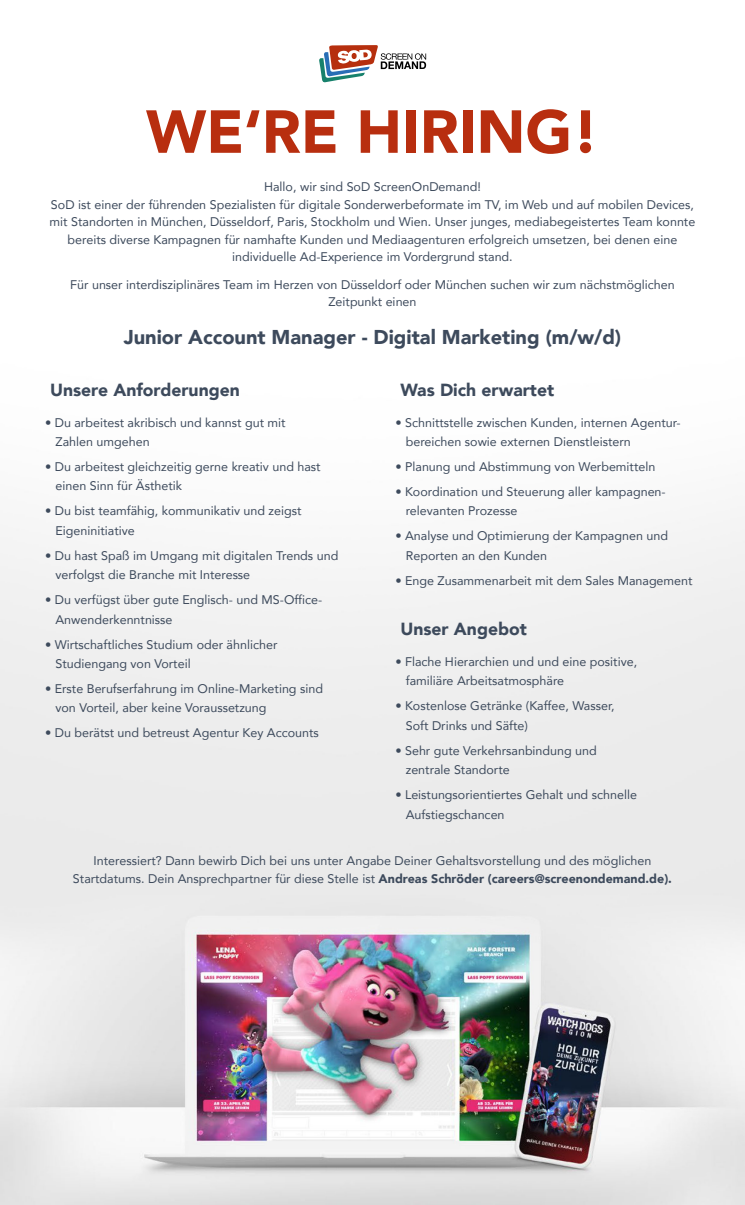
<style>
.page{position:relative;width:745px;height:1205px;background:#fff}
.page>*{position:absolute;margin:0;border:0;box-sizing:border-box;transform-origin:0 0}
.t1{font:900 60px "Avenir";color:#b82e0f}
.t2{font:900 20px "Avenir";color:#3d4a5c}
.t3{font:900 17.5px "Avenir";color:#3d4a5c}
.t4{font:12.5px/19.4px "Avenir";color:#3d4a5c}
.s1{font-weight:900}
</style>
<div class="page">
<img style="left:0;top:516px;width:744px;height:689px">
<svg style="left:319px;top:45px;width:107px;height:38px"></svg>
<h1 class="t1" style="left:146px;top:80px;width:454px">WE‘RE HIRING!</h1>
<p class="t4" style="left:50px;top:178px;width:646px;line-height:17.5px;text-align:center">Hallo, wir sind SoD ScreenOnDemand!<br>SoD ist einer der führenden Spezialisten für digitale Sonderwerbeformate im TV, im Web und auf mobilen Devices, mit Standorten in München, Düsseldorf, Paris, Stockholm und Wien. Unser junges, mediabegeistertes Team konnte bereits diverse Kampagnen für namhafte Kunden und Mediaagenturen erfolgreich umsetzen, bei denen eine individuelle Ad-Experience im Vordergrund stand.</p>
<p class="t4" style="left:70px;top:275px;width:605px;line-height:17.5px;text-align:center">Für unser interdisziplinäres Team im Herzen von Düsseldorf oder München suchen wir zum nächstmöglichen<br>Zeitpunkt einen</p>
<h2 class="t2" style="left:124px;top:319px;width:498px">Junior Account Manager - Digital Marketing (m/w/d)</h2>
<h3 class="t3" style="left:50px;top:375px;width:191px">Unsere Anforderungen</h3>
<p class="t4" style="left:55px;top:412px;width:231px;text-indent:-10px">• Du arbeitest akribisch und kannst gut mit<br>Zahlen umgehen</p>
<p class="t4" style="left:55px;top:456px;width:266px;text-indent:-10px">• Du arbeitest gleichzeitig gerne kreativ und hast einen Sinn für Ästhetik</p>
<p class="t4" style="left:55px;top:501px;width:247px;text-indent:-10px">• Du bist teamfähig, kommunikativ und zeigst<br>Eigeninitiative</p>
<p class="t4" style="left:55px;top:545px;width:284px;text-indent:-10px">• Du hast Spaß im Umgang mit digitalen Trends und verfolgst die Branche mit Interesse</p>
<p class="t4" style="left:55px;top:590px;width:268px;text-indent:-10px">• Du verfügst über gute Englisch- und MS-Office-<br>Anwenderkenntnisse</p>
<p class="t4" style="left:55px;top:634px;width:223px;text-indent:-10px">• Wirtschaftliches Studium oder ähnlicher<br>Studiengang von Vorteil</p>
<p class="t4" style="left:55px;top:678px;width:269px;text-indent:-10px">• Erste Berufserfahrung im Online-Marketing sind von Vorteil, aber keine Voraussetzung</p>
<p class="t4" style="left:45px;top:723px;width:275px">• Du berätst und betreust Agentur Key Accounts</p>
<h3 class="t3" style="left:400px;top:375px;width:155px">Was Dich erwartet</h3>
<p class="t4" style="left:405px;top:412px;width:276px;text-indent:-10px">• Schnittstelle zwischen Kunden, internen Agentur&shy;bereichen sowie externen Dienstleistern</p>
<p class="t4" style="left:395px;top:456px;width:261px">• Planung und Abstimmung von Werbemitteln</p>
<p class="t4" style="left:405px;top:481px;width:261px;text-indent:-10px">• Koordination und Steuerung aller kampagnen&shy;relevanten Prozesse</p>
<p class="t4" style="left:405px;top:526px;width:263px;text-indent:-10px">• Analyse und Optimierung der Kampagnen und<br>Reporten an den Kunden</p>
<p class="t4" style="left:395px;top:570px;width:298px">• Enge Zusammenarbeit mit dem Sales Management</p>
<h3 class="t3" style="left:400px;top:614px;width:128px">Unser Angebot</h3>
<p class="t4" style="left:405px;top:651px;width:233px;text-indent:-10px">• Flache Hierarchien und und eine positive, familiäre Arbeitsatmosphäre</p>
<p class="t4" style="left:405px;top:696px;width:210px;text-indent:-10px">• Kostenlose Getränke (Kaffee, Wasser,<br>Soft Drinks und Säfte)</p>
<p class="t4" style="left:405px;top:740px;width:192px;text-indent:-10px">• Sehr gute Verkehrsanbindung und zentrale Standorte</p>
<p class="t4" style="left:405px;top:785px;width:232px;text-indent:-10px">• Leistungsorientiertes Gehalt und schnelle<br>Aufstiegschancen</p>
<p class="t4" style="left:73px;top:852px;width:600px;line-height:17.5px;text-align:center">Interessiert? Dann bewirb Dich bei uns unter Angabe Deiner Gehaltsvorstellung und des möglichen<br>Startdatums. Dein Ansprechpartner für diese Stelle ist <span class="s1">Andreas Schröder (careers@screenondemand.de).</span></p>
</div>
